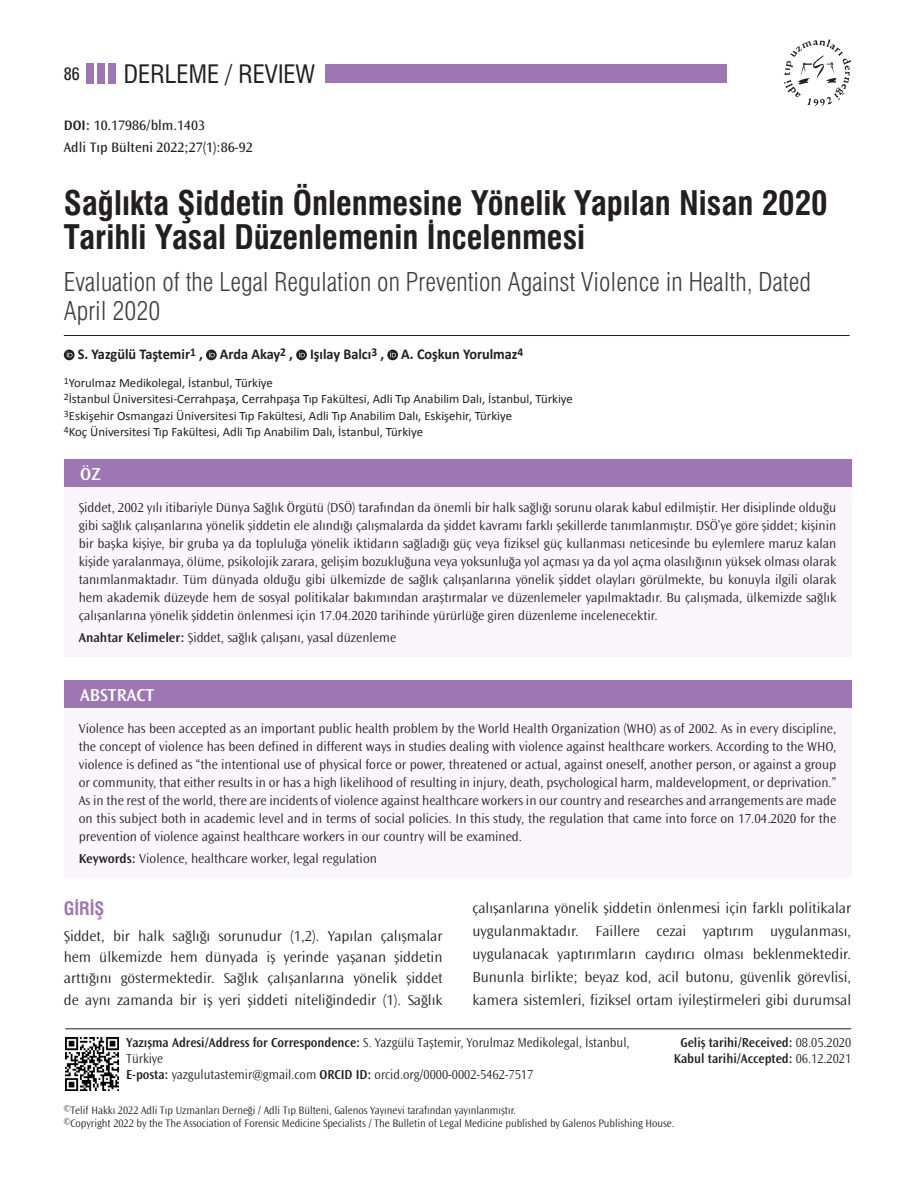
<style>
.page{position:relative;width:915px;height:1191px;background:#fff}
.page>*{position:absolute;margin:0;border:0;box-sizing:border-box;transform-origin:0 0}
._1__BASLIK{font:33px/34.5px "Swiss Condensed Bold Tr";color:#231f20}
._2__BASLIK{font:25.5px/28.5px "Swiss Light Cond Tr";color:#3e3e3f}
.t1{font:24.75px "Swiss Condensed Tr";color:#231f20}
.t2{font:600 18px "Ocean Sans Std";color:#fff}
.ARA_BASLIK{font:18px "Swiss Condensed Bold Tr";color:#9e76b3}
.t3{font:18px "Univers Condensed Tr";color:#231f20}
.YAZI{font:300 15px/23px "Ocean Sans Std";color:#231f20;text-align:justify}
.YAZARLAR{font:700 15px "Calibri";color:#231f20;scale:.95 1}
.KISA_AD{font:14.25px "Ocean Sans Std";color:#231f20}
.DOI{font:14.25px "Ocean Sans Std";color:#231f20}
.OZET{font:300 13.5px/18px "Ocean Sans Std";color:#231f20;text-align:justify}
.YAZISMA{font:300 13.5px/15.8px "Ocean Sans Std";color:#231f20;scale:.95 1}
.YAZISMA-2{font:600 13.5px "Ocean Sans Std";color:#231f20;scale:.95 1}
.KURUM{font:12.75px "Calibri";color:#231f20}
.t4{font:300 11.25px/13.5px "Ocean Sans Std";color:#231f20;scale:.95 1}
.s1{font-weight:600}
.s2{font-weight:300}
</style>
<div class="page">
<div style="left:86px;top:64px;width:8px;height:20px;background:#9e76b3"></div>
<div style="left:97px;top:64px;width:8px;height:20px;background:#9e76b3"></div>
<div style="left:108px;top:64px;width:8px;height:20px;background:#9e76b3"></div>
<div style="left:325px;top:64px;width:401px;height:19px;background:#9e76b3"></div>
<svg style="left:783px;top:40px;width:67px;height:66px"></svg>
<img style="left:65px;top:1037px;width:53px;height:53px">
<svg style="left:64px;top:349px;width:10px;height:11px"></svg>
<svg style="left:67px;top:351px;width:5px;height:6px"></svg>
<svg style="left:206px;top:349px;width:11px;height:11px"></svg>
<svg style="left:209px;top:351px;width:6px;height:6px"></svg>
<svg style="left:296px;top:349px;width:11px;height:11px"></svg>
<svg style="left:299px;top:351px;width:6px;height:6px"></svg>
<svg style="left:387px;top:349px;width:11px;height:11px"></svg>
<svg style="left:390px;top:351px;width:6px;height:6px"></svg>
<hr style="left:64px;top:335px;width:785px;height:1px;background:#231f20">
<div style="left:64px;top:459px;width:786px;height:28px;background:#9e76b3"></div>
<div style="left:64px;top:680px;width:786px;height:28px;background:#9e76b3"></div>
<hr style="left:65px;top:1028px;width:785px;height:1px;background:#231f20">
<div style="left:64px;top:487px;width:786px;height:170px;background:#f8f6fa"></div>
<div style="left:64px;top:708px;width:786px;height:170px;background:#f8f6fa"></div>
<h3 class="t3" style="left:64px;top:62px;width:17px">86</h3>
<h3 class="t1" style="left:124px;top:59px;width:193px">DERLEME / REVIEW</h3>
<p class="DOI" style="left:64px;top:117px;width:143px"><span class="s1">DOI:</span> 10.17986/blm.1403</p>
<p class="KISA_AD" style="left:64px;top:140px;width:190px">Adli Tıp Bülteni 2022;27(1):86-92</p>
<p class="_1__BASLIK" style="left:64px;top:186px;width:765px">Sağlıkta Şiddetin Önlenmesine Yönelik Yapılan Nisan 2020<br>Tarihli Yasal Düzenlemenin İncelenmesi</p>
<p class="_2__BASLIK" style="left:64px;top:268px;width:748px">Evaluation of the Legal Regulation on Prevention Against Violence in Health, Dated<br>April 2020</p>
<p class="YAZARLAR" style="left:78px;top:345px;width:470px">S. Yazgülü Taştemir<sup>1</sup> , Arda Akay<sup>2</sup> , Işılay Balcı<sup>3</sup> , A. Coşkun Yorulmaz<sup>4</sup></p>
<p class="KURUM" style="left:64px;top:374px;width:210px"><sup>1</sup>Yorulmaz Medikolegal, İstanbul, Türkiye</p>
<p class="KURUM" style="left:64px;top:391px;width:510px"><sup>2</sup>İstanbul Üniversitesi-Cerrahpaşa, Cerrahpaşa Tıp Fakültesi, Adli Tıp Anabilim Dalı, İstanbul, Türkiye</p>
<p class="KURUM" style="left:64px;top:407px;width:449px"><sup>3</sup>Eskişehir Osmangazi Üniversitesi Tıp Fakültesi, Adli Tıp Anabilim Dalı, Eskişehir, Türkiye</p>
<p class="KURUM" style="left:64px;top:424px;width:360px"><sup>4</sup>Koç Üniversitesi Tıp Fakültesi, Adli Tıp Anabilim Dalı, İstanbul, Türkiye</p>
<p class="t2" style="left:80px;top:464px;width:22px">ÖZ</p>
<p class="OZET" style="left:79px;top:498px;width:758px">Şiddet, 2002 yılı itibariyle Dünya Sağlık Örgütü (DSÖ) tarafından da önemli bir halk sağlığı sorunu olarak kabul edilmiştir. Her disiplinde olduğu gibi sağlık çalışanlarına yönelik şiddetin ele alındığı çalışmalarda da şiddet kavramı farklı şekillerde tanımlanmıştır. DSÖ’ye göre şiddet; kişinin bir başka kişiye, bir gruba ya da topluluğa yönelik iktidarın sağladığı güç veya fiziksel güç kullanması neticesinde bu eylemlere maruz kalan kişide yaralanmaya, ölüme, psikolojik zarara, gelişim bozukluğuna veya yoksunluğa yol açması ya da yol açma olasılığının yüksek olması olarak tanımlanmaktadır. Tüm dünyada olduğu gibi ülkemizde de sağlık çalışanlarına yönelik şiddet olayları görülmekte, bu konuyla ilgili olarak hem akademik düzeyde hem de sosyal politikalar bakımından araştırmalar ve düzenlemeler yapılmaktadır. Bu çalışmada, ülkemizde sağlık çalışanlarına yönelik şiddetin önlenmesi için 17.04.2020 tarihinde yürürlüğe giren düzenleme incelenecektir.</p>
<p class="OZET" style="left:79px;top:628px;width:319px"><span class="s1">Anahtar Kelimeler:</span> Şiddet, sağlık çalışanı, yasal düzenleme</p>
<p class="t2" style="left:80px;top:685px;width:75px">ABSTRACT</p>
<p class="OZET" style="left:79px;top:720px;width:758px">Violence has been accepted as an important public health problem by the World Health Organization (WHO) as of 2002. As in every discipline, the concept of violence has been defined in different ways in studies dealing with violence against healthcare workers. According to the WHO, violence is defined as “the intentional use of physical force or power, threatened or actual, against oneself, another person, or against a group or community, that either results in or has a high likelihood of resulting in injury, death, psychological harm, maldevelopment, or deprivation.” As in the rest of the world, there are incidents of violence against healthcare workers in our country and researches and arrangements are made on this subject both in academic level and in terms of social policies. In this study, the regulation that came into force on 17.04.2020 for the prevention of violence against healthcare workers in our country will be examined.</p>
<p class="OZET" style="left:79px;top:850px;width:299px"><span class="s1">Keywords:</span> Violence, healthcare worker, legal regulation</p>
<p class="ARA_BASLIK" style="left:64px;top:898px;width:42px">GİRİŞ</p>
<p class="YAZI" style="left:64px;top:925px;width:380px;line-height:21.3px">Şiddet, bir halk sağlığı sorunudur (1,2). Yapılan çalışmalar hem ülkemizde hem dünyada iş yerinde yaşanan şiddetin arttığını göstermektedir. Sağlık çalışanlarına yönelik şiddet de aynı zamanda bir iş yeri şiddeti niteliğindedir (1). Sağlık</p>
<p class="YAZI" style="left:472px;top:896px;width:380px">çalışanlarına yönelik şiddetin önlenmesi için farklı politikalar uygulanmaktadır. Faillere cezai yaptırım uygulanması, uygulanacak yaptırımların caydırıcı olması beklenmektedir.<br>Bununla birlikte; beyaz kod, acil butonu, güvenlik görevlisi, kamera sistemleri, fiziksel ortam iyileştirmeleri gibi durumsal</p>
<p class="YAZISMA" style="left:126px;top:1034px;width:531px"><span class="s1">Yazışma Adresi/Address for Correspondence:</span> S. Yazgülü Taştemir, Yorulmaz Medikolegal, İstanbul,<br>Türkiye</p>
<p class="YAZISMA" style="left:126px;top:1066px;width:429px"><span class="s1">E-posta:</span> yazgulutastemir@gmail.com <span class="s1">ORCID ID:</span> orcid.org/0000-0002-5462-7517</p>
<p class="YAZISMA-2" style="left:680px;top:1035px;width:181px">Geliş tarihi/Received: <span class="s2">08.05.2020</span></p>
<p class="YAZISMA-2" style="left:673px;top:1050px;width:188px">Kabul tarihi/Accepted: <span class="s2">06.12.2021</span></p>
<p class="t4" style="left:64px;top:1103px;width:644px"><sup>©</sup>Telif Hakkı 2022 Adli Tıp Uzmanları Derneği / Adli Tıp Bülteni, Galenos Yayınevi tarafından yayınlanmıştır.<br><sup>©</sup>Copyright 2022 by the The Association of Forensic Medicine Specialists / The Bulletin of Legal Medicine published by Galenos Publishing House.</p>
</div>
